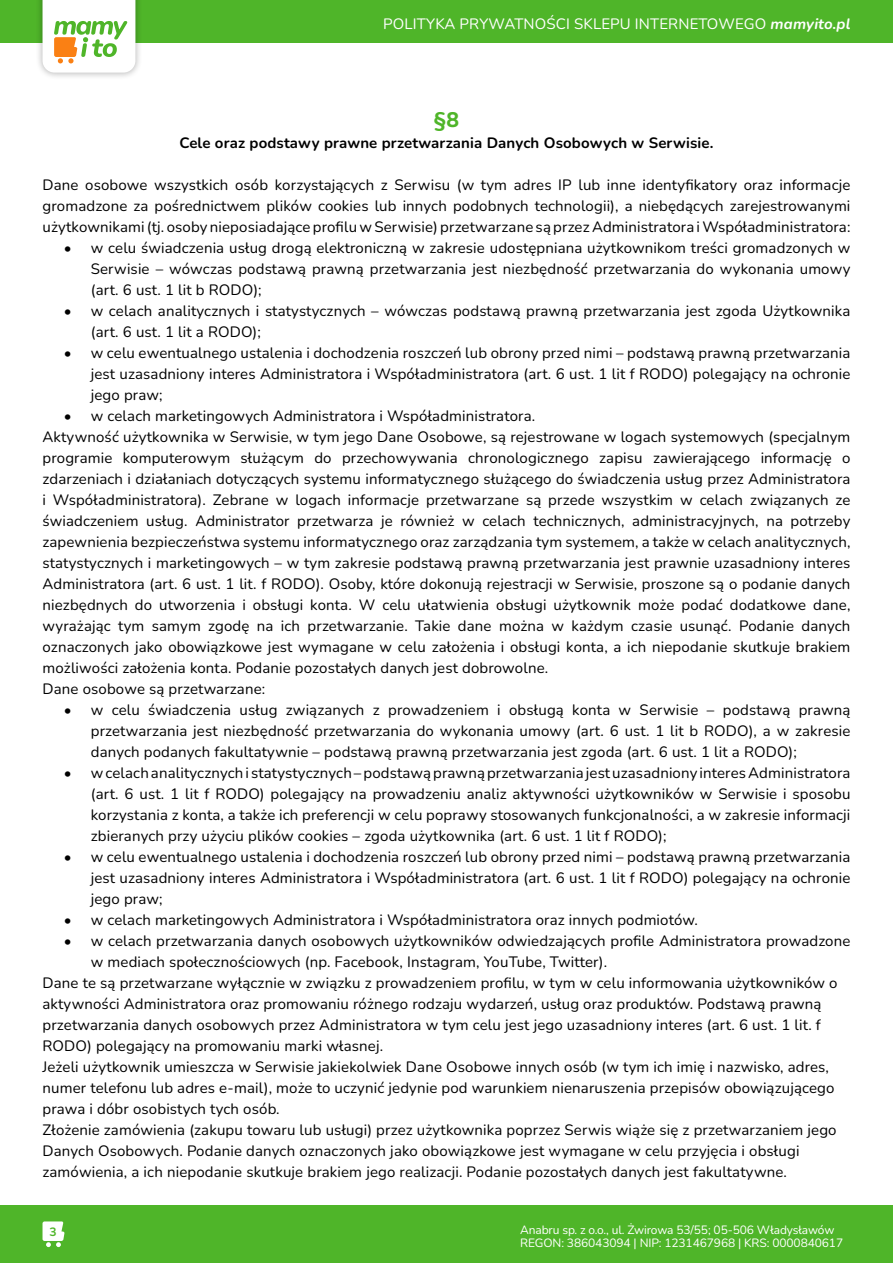
<style>
.page{position:relative;width:893px;height:1263px;background:#fff}
.page>*{position:absolute;margin:0;border:0;box-sizing:border-box;transform-origin:0 0}
.t1{font:800 21px "Nunito";color:#4fb529}
.t2{font:15px/21px "Nunito";letter-spacing:.01em;color:#000;text-align:justify}
.t3{font:700 15px "Nunito";letter-spacing:.01em;color:#000}
.t4{font:15px "Nunito";letter-spacing:.01em;color:#fff}
.t5{font:12px/13.5px "Nunito";letter-spacing:-.01em;color:#fff}
.t6{font:700 12px "Nunito";color:#4fb529}
.s1{font-weight:700;font-style:italic}
</style>
<div class="page">
<div style="left:0;top:0;width:893px;height:43px;background:#4fb529"></div>
<div style="left:0;top:1205px;width:893px;height:58px;background:#4fb529"></div>
<div style="left:35px;top:0;width:107px;height:79px;background:#000;opacity:.3"></div>
<svg style="left:43px;top:0;width:92px;height:73px"></svg>
<svg style="left:43px;top:1221px;width:22px;height:26px"></svg>
<p class="t4" style="left:383px;top:13px;width:469px">POLITYKA PRYWATNOŚCI SKLEPU INTERNETOWEGO <span class="s1">mamyito.pl</span></p>
<h1 class="t1" style="left:434px;top:105px;width:27px">§8</h1>
<p class="t3" style="left:180px;top:133px;width:535px">Cele oraz podstawy prawne przetwarzania Danych Osobowych w Serwisie.</p>
<p class="t2" style="left:43px;top:174px;width:809px">Dane osobowe wszystkich osób korzystających z Serwisu (w tym adres IP lub inne identyfikatory oraz informacje gromadzone za pośrednictwem plików cookies lub innych podobnych technologii), a niebędących zarejestrowanymi użytkownikami (tj. osoby nieposiadające profilu w Serwisie) przetwarzane są przez Administratora i Współadministratora:</p>
<p class="t2" style="left:91px;top:237px;width:761px;text-indent:-27px">• w celu świadczenia usług drogą elektroniczną w zakresie udostępniana użytkownikom treści gromadzonych w Serwisie – wówczas podstawą prawną przetwarzania jest niezbędność przetwarzania do wykonania umowy (art. 6 ust. 1 lit b RODO);</p>
<p class="t2" style="left:91px;top:300px;width:761px;text-indent:-27px">• w celach analitycznych i statystycznych – wówczas podstawą prawną przetwarzania jest zgoda Użytkownika (art. 6 ust. 1 lit a RODO);</p>
<p class="t2" style="left:91px;top:342px;width:761px;text-indent:-27px">• w celu ewentualnego ustalenia i dochodzenia roszczeń lub obrony przed nimi – podstawą prawną przetwarzania jest uzasadniony interes Administratora i Współadministratora (art. 6 ust. 1 lit f RODO) polegający na ochronie jego praw;</p>
<p class="t2" style="left:43px;top:405px;width:809px;text-align:left;text-indent:21px">• w celach marketingowych Administratora i Współadministratora.<br>Aktywność użytkownika w Serwisie, w tym jego Dane Osobowe, są rejestrowane w logach systemowych (specjalnym programie komputerowym służącym do przechowywania chronologicznego zapisu zawierającego informację o zdarzeniach i działaniach dotyczących systemu informatycznego służącego do świadczenia usług przez Administratora i Współadministratora). Zebrane w logach informacje przetwarzane są przede wszystkim w celach związanych ze świadczeniem usług. Administrator przetwarza je również w celach technicznych, administracyjnych, na potrzeby zapewnienia bezpieczeństwa systemu informatycznego oraz zarządzania tym systemem, a także w celach analitycznych, statystycznych i marketingowych – w tym zakresie podstawą prawną przetwarzania jest prawnie uzasadniony interes Administratora (art. 6 ust. 1 lit. f RODO). Osoby, które dokonują rejestracji w Serwisie, proszone są o podanie danych niezbędnych do utworzenia i obsługi konta. W celu ułatwienia obsługi użytkownik może podać dodatkowe dane, wyrażając tym samym zgodę na ich przetwarzanie. Takie dane można w każdym czasie usunąć. Podanie danych oznaczonych jako obowiązkowe jest wymagane w celu założenia i obsługi konta, a ich niepodanie skutkuje brakiem możliwości założenia konta. Podanie pozostałych danych jest dobrowolne.<br>Dane osobowe są przetwarzane:</p>
<p class="t2" style="left:91px;top:699px;width:761px;text-indent:-27px">• w celu świadczenia usług związanych z prowadzeniem i obsługą konta w Serwisie – podstawą prawną przetwarzania jest niezbędność przetwarzania do wykonania umowy (art. 6 ust. 1 lit b RODO), a w zakresie danych podanych fakultatywnie – podstawą prawną przetwarzania jest zgoda (art. 6 ust. 1 lit a RODO);</p>
<p class="t2" style="left:91px;top:762px;width:761px;text-indent:-27px">• w celach analitycznych i statystycznych – podstawą prawną przetwarzania jest uzasadniony interes Administratora (art. 6 ust. 1 lit f RODO) polegający na prowadzeniu analiz aktywności użytkowników w Serwisie i sposobu korzystania z konta, a także ich preferencji w celu poprawy stosowanych funkcjonalności, a w zakresie informacji zbieranych przy użyciu plików cookies – zgoda użytkownika (art. 6 ust. 1 lit f RODO);</p>
<p class="t2" style="left:91px;top:846px;width:761px;text-indent:-27px">• w celu ewentualnego ustalenia i dochodzenia roszczeń lub obrony przed nimi – podstawą prawną przetwarzania jest uzasadniony interes Administratora i Współadministratora (art. 6 ust. 1 lit f RODO) polegający na ochronie jego praw;</p>
<p class="t2" style="left:64px;top:909px;width:636px">• w celach marketingowych Administratora i Współadministratora oraz innych podmiotów.</p>
<p class="t2" style="left:64px;top:930px;width:788px">• w celach przetwarzania danych osobowych użytkowników odwiedzających profile Administratora prowadzone</p>
<p class="t2" style="left:91px;top:951px;width:518px">w mediach społecznościowych (np. Facebook, Instagram, YouTube, Twitter).</p>
<p class="t2" style="left:43px;top:972px;width:797px">Dane te są przetwarzane wyłącznie w związku z prowadzeniem profilu, w tym w celu informowania użytkowników o</p>
<p class="t2" style="left:43px;top:993px;width:780px">aktywności Administratora oraz promowaniu różnego rodzaju wydarzeń, usług oraz produktów. Podstawą prawną</p>
<p class="t2" style="left:43px;top:1014px;width:780px">przetwarzania danych osobowych przez Administratora w tym celu jest jego uzasadniony interes (art. 6 ust. 1 lit. f</p>
<p class="t2" style="left:43px;top:1035px;width:342px">RODO) polegający na promowaniu marki własnej.</p>
<p class="t2" style="left:43px;top:1056px;width:788px">Jeżeli użytkownik umieszcza w Serwisie jakiekolwiek Dane Osobowe innych osób (w tym ich imię i nazwisko, adres,</p>
<p class="t2" style="left:43px;top:1077px;width:793px">numer telefonu lub adres e-mail), może to uczynić jedynie pod warunkiem nienaruszenia przepisów obowiązującego</p>
<p class="t2" style="left:43px;top:1098px;width:239px">prawa i dóbr osobistych tych osób.</p>
<p class="t2" style="left:43px;top:1119px;width:796px">Złożenie zamówienia (zakupu towaru lub usługi) przez użytkownika poprzez Serwis wiąże się z przetwarzaniem jego</p>
<p class="t2" style="left:43px;top:1140px;width:758px">Danych Osobowych. Podanie danych oznaczonych jako obowiązkowe jest wymagane w celu przyjęcia i obsługi</p>
<p class="t2" style="left:43px;top:1161px;width:746px">zamówienia, a ich niepodanie skutkuje brakiem jego realizacji. Podanie pozostałych danych jest fakultatywne.</p>
<p class="t6" style="left:49px;top:1223px;width:9px">3</p>
<p class="t5" style="left:520px;top:1222px;width:325px">Anabru sp. z o.o., ul. Żwirowa 53/55; 05-506 Władysławów<br>REGON: 386043094 | NIP: 1231467968 | KRS: 0000840617</p>
</div>
